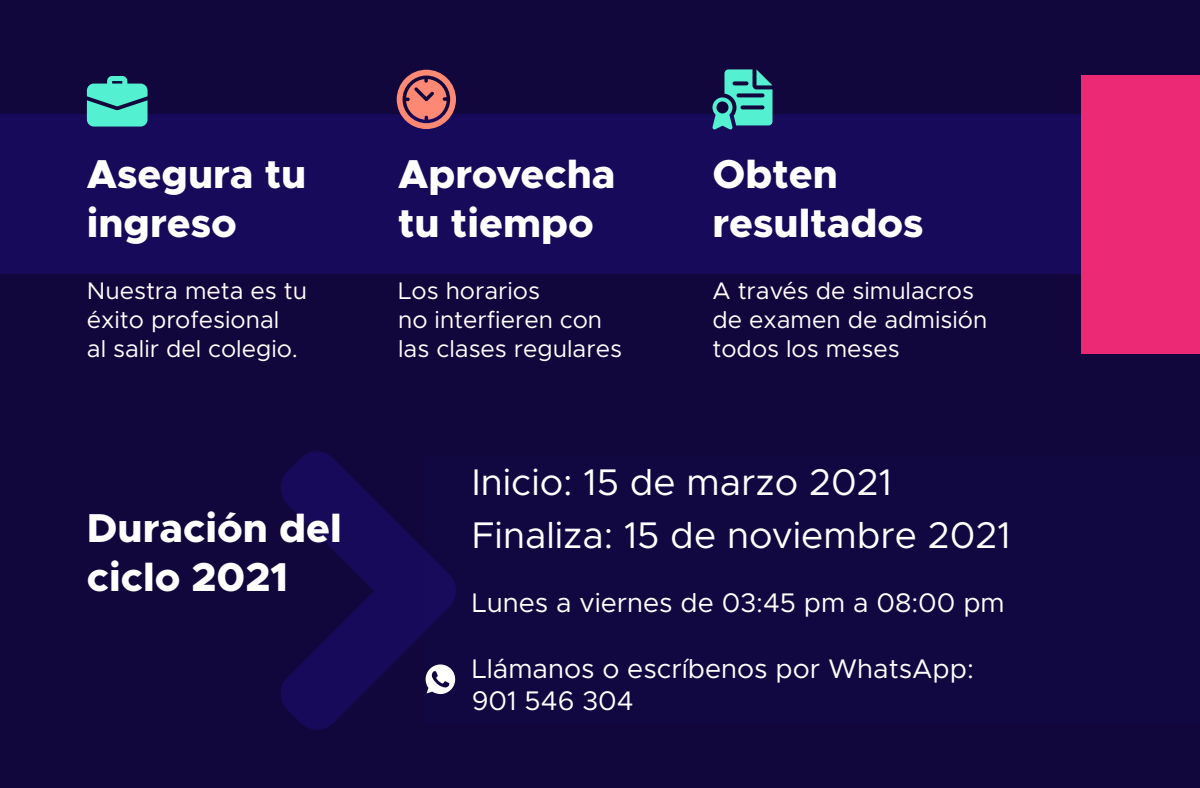
<style>
.page{position:relative;width:1200px;height:788px;background:#fff}
.page>*{position:absolute;margin:0;border:0;box-sizing:border-box;transform-origin:0 0}
.t1{font:800 40.5px/48.6px "Metropolis";color:#fff}
.t2{font:37.25px/52.4px "Metropolis";color:#fff}
.t3{font:27px/32.4px "Metropolis";color:#fff}
.t4{font:24.06px/28.9px "Metropolis";color:#fff}
</style>
<div class="page">
<div style="left:0;top:0;width:1200px;height:787px;background:#11073d"></div>
<div style="left:0;top:114px;width:1200px;height:159px;background:#180a5a"></div>
<svg style="left:87px;top:76px;width:61px;height:50px"></svg>
<svg style="left:397px;top:70px;width:59px;height:59px"></svg>
<svg style="left:281px;top:451px;width:143px;height:278px;fill:#180a5a"></svg>
<svg style="left:712px;top:69px;width:60px;height:61px"></svg>
<div style="left:424px;top:457px;width:776px;height:266px;background:#120841"></div>
<div style="left:1082px;top:75px;width:118px;height:278px;background:#eb2974"></div>
<svg style="left:426px;top:664px;width:30px;height:30px"></svg>
<h1 class="t1" style="left:87px;top:150px;width:221px">Asegura tu ingreso</h1>
<p class="t4" style="left:87px;top:276px;width:222px">Nuestra meta es tu éxito profesional<br>al salir del colegio.</p>
<h1 class="t1" style="left:87px;top:504px;width:257px">Duración del ciclo 2021</h1>
<h1 class="t1" style="left:398px;top:150px;width:219px">Aprovecha tu tiempo</h1>
<p class="t4" style="left:398px;top:276px;width:225px">Los horarios<br>no interfieren con las clases regulares</p>
<h1 class="t1" style="left:712px;top:150px;width:213px">Obten resultados</h1>
<p class="t4" style="left:713px;top:276px;width:276px">A través de simulacros de examen de admisión todos los meses</p>
<h2 class="t2" style="left:472px;top:456px;width:540px">Inicio: 15 de marzo 2021<br>Finaliza: 15 de noviembre 2021</h2>
<p class="t3" style="left:472px;top:586px;width:534px">Lunes a viernes de 03:45 pm a 08:00 pm</p>
<p class="t3" style="left:472px;top:652px;width:504px">Llámanos o escríbenos por WhatsApp:<br>901 546 304</p>
</div>
